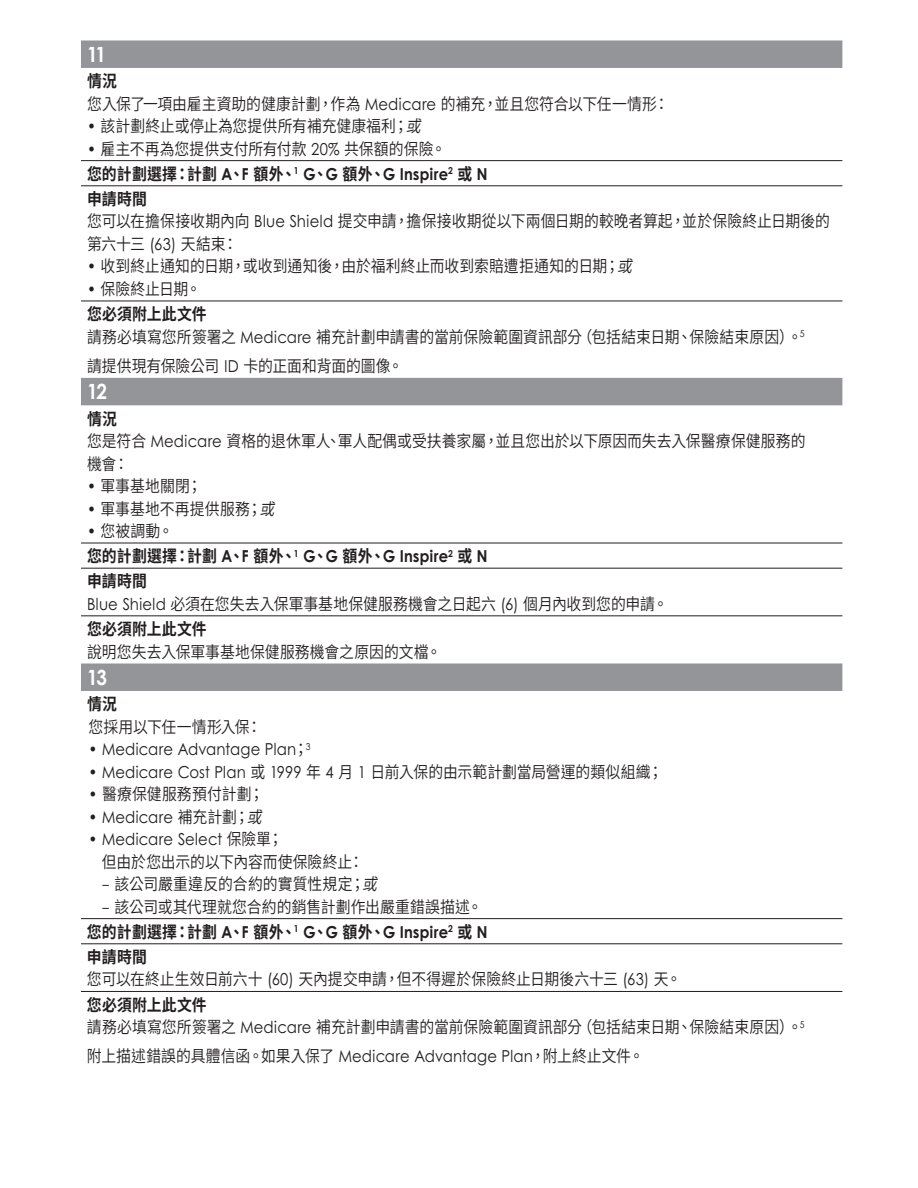
<style>
.page{position:relative;width:918px;height:1188px;background:#fff}
.page>*{position:absolute;margin:0;border:0;box-sizing:border-box;transform-origin:0 0}
._4__chart_head_main{font:700 21px "Century Gothic B";color:#fff;scale:.9 1}
._4__chart_body_copy{font:16.5px/22.5px "Source Han Sans TW";color:#231f20;scale:.9 1}
._4__chart_subhead{font:700 16.5px "Source Han Sans TW";letter-spacing:.015em;color:#231f20;scale:.9 1}
._4__chart_body_copy-2{font:16.5px "Century Gothic B";letter-spacing:.005em;color:#231f20;scale:.9 1}
.s1{font-family:"Century Gothic B"}
.s2{font-style:italic}
.s3{font-family:"Source Han Sans TW"}
.s4{font-family:"Source Han Sans TW";font-style:italic}
</style>
<div class="page">
<svg style="left:81px;top:40px;width:761px;height:651px"></svg>
<hr style="left:81px;top:160px;width:761px;height:1px;background:#231f20">
<hr style="left:81px;top:186px;width:761px;height:1px;background:#231f20">
<hr style="left:81px;top:301px;width:761px;height:1px;background:#231f20">
<hr style="left:81px;top:543px;width:761px;height:1px;background:#231f20">
<hr style="left:81px;top:568px;width:761px;height:1px;background:#231f20">
<hr style="left:81px;top:918px;width:761px;height:1px;background:#231f20">
<hr style="left:81px;top:944px;width:761px;height:1px;background:#231f20">
<hr style="left:81px;top:991px;width:761px;height:1px;background:#231f20">
<hr style="left:81px;top:616px;width:761px;height:1px;background:#231f20">
<p class="_4__chart_head_main" style="left:87px;top:41px;width:23px">11</p>
<p class="_4__chart_subhead" style="left:87px;top:72px;width:35px">情況</p>
<p class="_4__chart_body_copy" style="left:87px;top:93px;width:648px">您入保了一項由雇主資助的健康計劃，作為 <span class="s1">Medicare</span> 的補充，並且您符合以下任一情形：</p>
<p class="_4__chart_body_copy" style="left:87px;top:115px;width:381px"><span class="s1">•</span> 該計劃終止或停止為您提供所有補充健康福利；<span class="s2">或</span></p>
<p class="_4__chart_body_copy" style="left:87px;top:138px;width:401px"><span class="s1">•</span> 雇主不再為您提供支付所有付款 <span class="s1">20%</span> 共保額的保險。</p>
<p class="_4__chart_subhead" style="left:87px;top:164px;width:446px">您的計劃選擇：計劃 <span class="s1">A</span>、<span class="s1">F</span> 額外、<sup>1</sup> <span class="s1">G</span>、<span class="s1">G</span> 額外、<span class="s1">G Inspire</span><sup>2</sup> 或 <span class="s1">N</span></p>
<p class="_4__chart_subhead" style="left:87px;top:190px;width:68px">申請時間</p>
<p class="_4__chart_body_copy" style="left:87px;top:211px;width:827px">您可以在擔保接收期內向 <span class="s1">Blue Shield</span> 提交申請，擔保接收期從以下兩個日期的較晚者算起，並於保險終止日期後的第六十三 <span class="s1">(63)</span> 天結束：</p>
<p class="_4__chart_body_copy" style="left:87px;top:256px;width:616px"><span class="s1">•</span> 收到終止通知的日期，或收到通知後，由於福利終止而收到索賠遭拒通知的日期；<span class="s2">或</span></p>
<p class="_4__chart_body_copy" style="left:87px;top:278px;width:128px"><span class="s1">•</span> 保險終止日期。</p>
<p class="_4__chart_subhead" style="left:87px;top:305px;width:135px">您必須附上此文件</p>
<p class="_4__chart_body_copy" style="left:87px;top:326px;width:799px">請務必填寫您所簽署之 <span class="s1">Medicare</span> 補充計劃申請書的當前保險範圍資訊部分（包括結束日期、保險結束原因）。<sup>5</sup></p>
<p class="_4__chart_body_copy" style="left:87px;top:355px;width:353px">請提供現有保險公司 <span class="s1">ID</span> 卡的正面和背面的圖像。</p>
<p class="_4__chart_head_main" style="left:87px;top:379px;width:24px">12</p>
<p class="_4__chart_subhead" style="left:87px;top:409px;width:35px">情況</p>
<p class="_4__chart_body_copy" style="left:87px;top:430px;width:800px">您是符合 <span class="s1">Medicare</span> 資格的退休軍人、軍人配偶或受扶養家屬，並且您出於以下原因而失去入保醫療保健服務的機會：</p>
<p class="_4__chart_body_copy" style="left:87px;top:475px;width:129px"><span class="s1">•</span> 軍事基地關閉；</p>
<p class="_4__chart_body_copy" style="left:87px;top:498px;width:219px"><span class="s1">•</span> 軍事基地不再提供服務；<span class="s2">或</span></p>
<p class="_4__chart_body_copy" style="left:87px;top:520px;width:97px"><span class="s1">•</span> 您被調動。</p>
<p class="_4__chart_subhead" style="left:87px;top:547px;width:446px">您的計劃選擇：計劃 <span class="s1">A</span>、<span class="s1">F</span> 額外、<sup>1</sup> <span class="s1">G</span>、<span class="s1">G</span> 額外、<span class="s1">G Inspire</span><sup>2</sup> 或 <span class="s1">N</span></p>
<p class="_4__chart_subhead" style="left:87px;top:572px;width:68px">申請時間</p>
<p class="_4__chart_body_copy" style="left:87px;top:593px;width:647px"><span class="s1">Blue Shield</span> 必須在您失去入保軍事基地保健服務機會之日起六 <span class="s1">(6)</span> 個月內收到您的申請。</p>
<p class="_4__chart_subhead" style="left:87px;top:620px;width:135px">您必須附上此文件</p>
<p class="_4__chart_body_copy" style="left:87px;top:641px;width:395px">說明您失去入保軍事基地保健服務機會之原因的文檔。</p>
<p class="_4__chart_head_main" style="left:87px;top:664px;width:24px">13</p>
<p class="_4__chart_subhead" style="left:87px;top:695px;width:35px">情況</p>
<p class="_4__chart_body_copy" style="left:88px;top:716px;width:194px">您採用以下任一情形入保：</p>
<p class="_4__chart_body_copy-2" style="left:88px;top:739px;width:248px">• Medicare Advantage Plan<span class="s3">；</span><sup>3</sup></p>
<p class="_4__chart_body_copy-2" style="left:88px;top:762px;width:640px">• Medicare Cost Plan <span class="s3">或</span> 1999 <span class="s3">年</span> 4 <span class="s3">月</span> 1 <span class="s3">日前入保的由示範計劃當局營運的類似組織；</span></p>
<p class="_4__chart_body_copy" style="left:88px;top:783px;width:196px"><span class="s1">•</span> 醫療保健服務預付計劃；</p>
<p class="_4__chart_body_copy-2" style="left:88px;top:807px;width:203px">• Medicare <span class="s3">補充計劃；</span><span class="s4">或</span></p>
<p class="_4__chart_body_copy-2" style="left:88px;top:829px;width:218px">• Medicare Select <span class="s3">保險單；</span></p>
<p class="_4__chart_body_copy" style="left:102px;top:851px;width:292px">但由於您出示的以下內容而使保險終止：</p>
<p class="_4__chart_body_copy" style="left:102px;top:873px;width:316px">– 該公司嚴重違反的合約的實質性規定；<span class="s2">或</span></p>
<p class="_4__chart_body_copy" style="left:102px;top:896px;width:424px">– 該公司或其代理就您合約的銷售計劃作出嚴重錯誤描述。</p>
<p class="_4__chart_subhead" style="left:87px;top:922px;width:446px">您的計劃選擇：計劃 <span class="s1">A</span>、<span class="s1">F</span> 額外、<sup>1</sup> <span class="s1">G</span>、<span class="s1">G</span> 額外、<span class="s1">G Inspire</span><sup>2</sup> 或 <span class="s1">N</span></p>
<p class="_4__chart_subhead" style="left:87px;top:948px;width:68px">申請時間</p>
<p class="_4__chart_body_copy" style="left:87px;top:969px;width:662px">您可以在終止生效日前六十 <span class="s1">(60)</span> 天內提交申請，但不得遲於保險終止日期後六十三 <span class="s1">(63)</span> 天。</p>
<p class="_4__chart_subhead" style="left:87px;top:995px;width:135px">您必須附上此文件</p>
<p class="_4__chart_body_copy" style="left:87px;top:1016px;width:799px">請務必填寫您所簽署之 <span class="s1">Medicare</span> 補充計劃申請書的當前保險範圍資訊部分（包括結束日期、保險結束原因）。<sup>5</sup></p>
<p class="_4__chart_body_copy" style="left:87px;top:1045px;width:620px">附上描述錯誤的具體信函。如果入保了 <span class="s1">Medicare Advantage Plan</span>，附上終止文件。</p>
</div>
